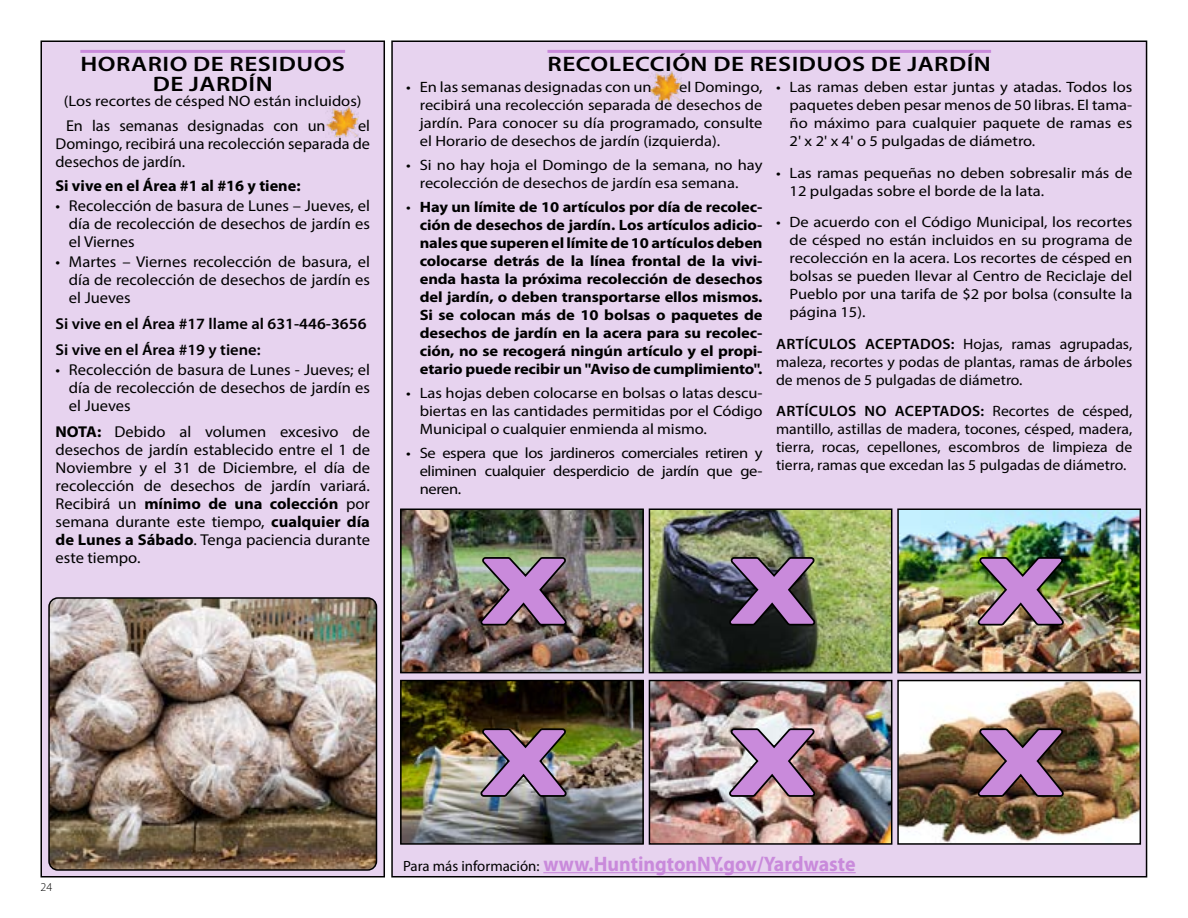
<style>
.page{position:relative;width:1188px;height:918px;background:#fff}
.page>*{position:absolute;margin:0;border:0;box-sizing:border-box;transform-origin:0 0}
.t1{font:85.05px/171.3px "Boris Black Bloxx";color:#c98adb}
.t2{font:600 21px/19.5px "Myriad Pro";letter-spacing:.02em;color:#000;text-align:center;scale:1.2 1}
.t3{font:700 21px "Myriad Pro";color:#c98adb;scale:.95 1}
.t4{font:15.75px/18px "Myriad Pro";color:#000;text-align:justify;scale:1.05 1}
.t5{font:15.75px/18px "Myriad Pro";color:#000;text-align:justify}
.t6{font:600 15.75px/26.1px "Myriad Pro";color:#000;scale:1.05 1}
.t7{font:700 15.75px "Myriad Pro";color:#000}
.t8{font:15px/18px "Myriad Pro";color:#000;text-align:justify;scale:1.1 1}
.t9{font:700 15px/18px "Myriad Pro";letter-spacing:-.01em;color:#000;text-align:justify;scale:1.1 1}
.t10{font:15px/18px "Myriad Pro";color:#000;text-align:justify;scale:1.05 1}
.t11{font:300 12px "Myriad Pro";color:#000}
.s1{font-weight:700}
.s2{font-weight:400}
.s3{font-weight:600}
.s4{font-weight:400;font-size:14.85px;color:#000}
</style>
<div class="page">
<div style="left:392px;top:41px;width:755px;height:836px;background:#e7d3ef"></div>
<hr style="left:547px;top:50px;width:444px;height:3px;background:#c98adb">
<img style="left:649px;top:72px;width:32px;height:31px">
<img style="left:403px;top:512px;width:238px;height:158px">
<div style="left:400px;top:509px;width:244px;height:164px;border:2px solid #000"></div>
<img style="left:403px;top:683px;width:238px;height:159px">
<div style="left:400px;top:680px;width:244px;height:165px;border:2px solid #000"></div>
<img style="left:652px;top:512px;width:237px;height:158px">
<div style="left:649px;top:509px;width:243px;height:164px;border:2px solid #000"></div>
<img style="left:652px;top:683px;width:237px;height:159px">
<div style="left:649px;top:680px;width:243px;height:165px;border:2px solid #000"></div>
<img style="left:900px;top:512px;width:238px;height:158px">
<div style="left:897px;top:509px;width:244px;height:164px;border:2px solid #000"></div>
<img style="left:900px;top:683px;width:238px;height:159px">
<div style="left:897px;top:680px;width:244px;height:165px;border:2px solid #000"></div>
<img style="left:479px;top:556px;width:89px;height:71px">
<img style="left:479px;top:727px;width:89px;height:71px">
<img style="left:728px;top:556px;width:88px;height:71px">
<img style="left:728px;top:727px;width:88px;height:71px">
<img style="left:976px;top:556px;width:89px;height:71px">
<svg style="left:976px;top:727px;width:89px;height:71px;background:#644a2f"></svg>
<div style="left:41px;top:41px;width:343px;height:836px;background:#e7d3ef"></div>
<hr style="left:80px;top:50px;width:265px;height:3px;background:#c98adb">
<div style="left:40px;top:40px;width:345px;height:838px;border:2px solid #000"></div>
<img style="left:326px;top:106px;width:33px;height:31px">
<img style="left:51px;top:600px;width:323px;height:268px">
<div style="left:48px;top:597px;width:329px;height:274px;border:2px solid #000;border-radius:9px"></div>
<hr style="left:543px;top:872px;width:313px;height:1px;background:#c98adb">
<h2 class="t2" style="left:81px;top:55px;width:222px">HORARIO DE RESIDUOS<br>DE JARDÍN</h2>
<p class="t8" style="left:64px;top:91px;width:272px">(Los recortes de césped NO están incluidos)</p>
<p class="t5" style="left:66px;top:116px;width:261px">En las semanas designadas con un</p>
<p class="t5" style="left:56px;top:116px;width:316px;text-indent:303px">el Domingo, recibirá una recolección separada de desechos de jardín.</p>
<p class="t7" style="left:56px;top:176px;width:247px">Si vive en el Área #1 al #16 y tiene:</p>
<p class="t4" style="left:69px;top:196px;width:288px;text-indent:-13px">• Recolección de basura de Lunes – Jueves, el día de recolección de desechos de jardín es el Viernes</p>
<p class="t4" style="left:69px;top:252px;width:288px;text-indent:-13px">• Martes – Viernes recolección de basura, el día de recolección de desechos de jardín es el Jueves</p>
<p class="t6" style="left:56px;top:311px;width:298px">Si vive en el Área #17 llame al 631-446-3656<br>Si vive en el Área #19 y tiene:</p>
<p class="t4" style="left:69px;top:361px;width:288px;text-indent:-13px">• Recolección de basura de Lunes - Jueves; el día de recolección de desechos de jardín es el Jueves</p>
<p class="t4" style="left:56px;top:423px;width:301px"><span class="s1">NOTA:</span> Debido al volumen excesivo de desechos de jardín establecido entre el 1 de Noviembre y el 31 de Diciembre, el día de recolección de desechos de jardín variará.<br>Recibirá un <span class="s1">mínimo de una colección</span> por semana durante este tiempo, <span class="s1">cualquier día de Lunes a Sábado</span>. Tenga paciencia durante este tiempo.</p>
<p class="t11" style="left:40px;top:880px;width:13px">24</p>
<h2 class="t2" style="left:548px;top:55px;width:371px">RECOLECCIÓN DE RESIDUOS DE JARDÍN</h2>
<p class="t8" style="left:406px;top:78px;width:225px">• En las semanas designadas con un</p>
<p class="t8" style="left:420px;top:78px;width:313px;text-indent:260px">el Domingo, recibirá una recolección separada de desechos de jardín. Para conocer su día programado, consulte el Horario de desechos de jardín (izquierda).</p>
<p class="t8" style="left:420px;top:156px;width:313px;text-indent:-13px">• Si no hay hoja el Domingo de la semana, no hay recolección de desechos de jardín esa semana.</p>
<p class="t9" style="left:420px;top:198px;width:313px;text-indent:-13px"><span class="s2">•</span> Hay un límite de 10 artículos por día de recolec&shy;ción de desechos de jardín. Los artículos adicio&shy;nales que superen el límite de 10 artículos deben colocarse detrás de la línea frontal de la vivi&shy;enda hasta la próxima recolección de desechos del jardín, o deben transportarse ellos mismos.<br>Si se colocan más de 10 bolsas o paquetes de desechos de jardín en la acera para su recolec&shy;ción, no se recogerá ningún artículo y el propi&shy;etario puede recibir un "Aviso de cumplimiento".</p>
<p class="t8" style="left:420px;top:384px;width:313px;text-indent:-13px">• Las hojas deben colocarse en bolsas o latas descu&shy;biertas en las cantidades permitidas por el Código Municipal o cualquier enmienda al mismo.</p>
<p class="t8" style="left:420px;top:444px;width:313px;text-indent:-13px">• Se espera que los jardineros comerciales retiren y eliminen cualquier desperdicio de jardín que ge&shy;neren.</p>
<p class="t8" style="left:790px;top:78px;width:313px;text-indent:-13px">• Las ramas deben estar juntas y atadas. Todos los paquetes deben pesar menos de 50 libras. El tama&shy;ño máximo para cualquier paquete de ramas es 2' x 2' x 4' o 5 pulgadas de diámetro.</p>
<p class="t8" style="left:790px;top:163px;width:313px;text-indent:-13px">• Las ramas pequeñas no deben sobresalir más de<br>12 pulgadas sobre el borde de la lata.</p>
<p class="t8" style="left:790px;top:213px;width:313px;text-indent:-13px">• De acuerdo con el Código Municipal, los recortes de césped no están incluidos en su programa de recolección en la acera. Los recortes de césped en bolsas se pueden llevar al Centro de Reciclaje del Pueblo por una tarifa de $2 por bolsa (consulte la página 15).</p>
<p class="t10" style="left:776px;top:334px;width:341px"><span class="s3">ARTÍCULOS ACEPTADOS:</span> Hojas, ramas agrupadas, maleza, recortes y podas de plantas, ramas de árboles de menos de 5 pulgadas de diámetro.</p>
<p class="t10" style="left:776px;top:402px;width:341px"><span class="s3">ARTÍCULOS NO ACEPTADOS:</span> Recortes de césped, mantillo, astillas de madera, tocones, césped, madera, tierra, rocas, cepellones, escombros de limpieza de tierra, ramas que excedan las 5 pulgadas de diámetro.</p>
<h1 class="t1" style="left:479px;top:508px;width:90px">X<br>X</h1>
<h1 class="t1" style="left:728px;top:508px;width:90px">X<br>X</h1>
<h1 class="t1" style="left:977px;top:508px;width:90px">X<br>X</h1>
<h2 class="t3" style="left:403px;top:852px;width:478px"><span class="s4">Para más información:</span> www.HuntingtonNY.gov/Yardwaste</h2>
</div>
